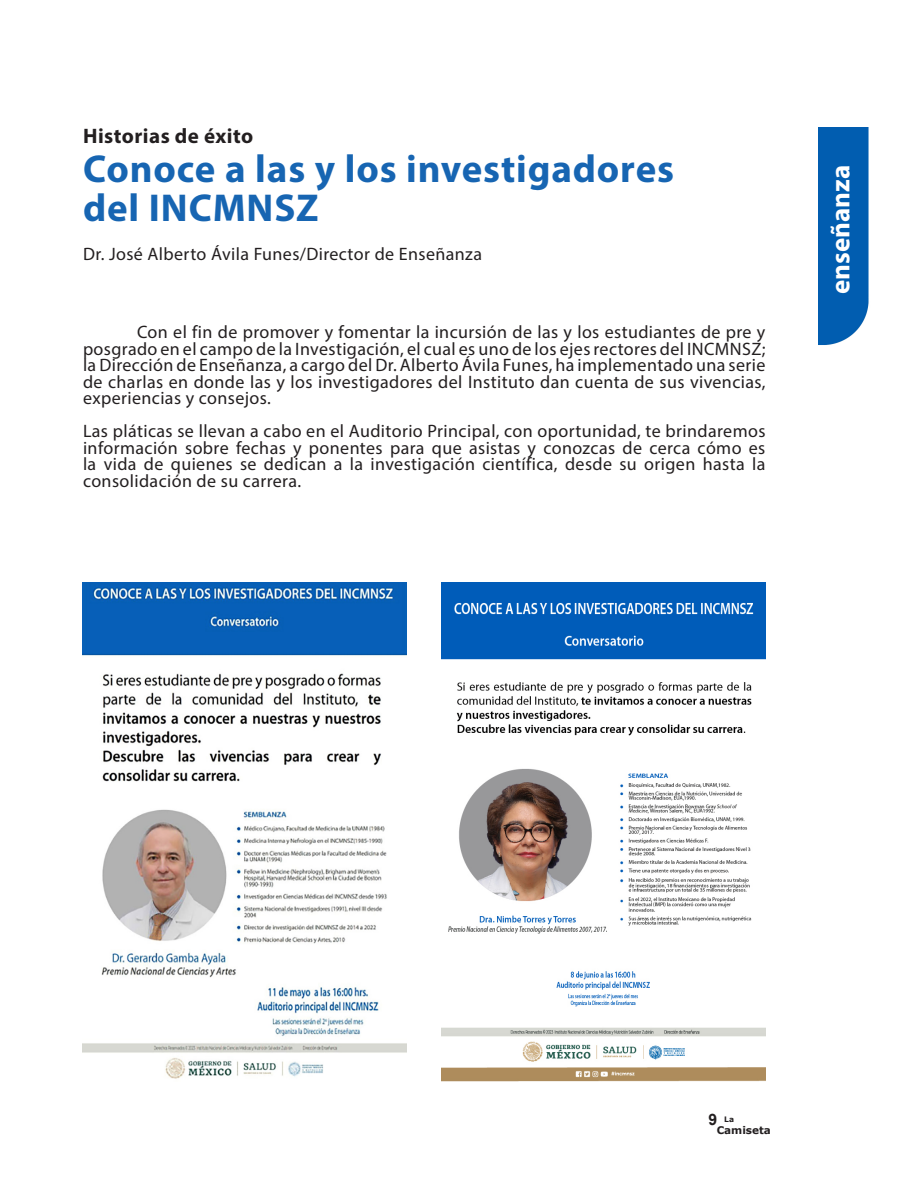
<style>
.page{position:relative;width:918px;height:1188px;background:#fff}
.page>*{position:absolute;margin:0;border:0;box-sizing:border-box;transform-origin:0 0}
.t1{font:700 39px "Myriad Pro";letter-spacing:.02em;color:#1765b2}
.t2{font:700 27px "Myriad Pro";color:#fff}
.t3{font:700 21px "Myriad Pro";letter-spacing:.02em;color:#231f20}
.t4{font:18px/16.5px "Myriad Pro";letter-spacing:.02em;color:#231f20;text-align:justify}
.t5{font:700 15.75px "Arial";color:#231f20}
.t6{font:700 10.5px "Verdana";color:#231f20}
.t7{font:700 7.5px "Verdana";color:#231f20}
</style>
<div class="page">
<div style="left:819px;top:127px;width:50px;height:218px;background:#015db0"></div>
<img style="left:83px;top:582px;width:323px;height:497px">
<img style="left:441px;top:582px;width:324px;height:500px">
<p class="t3" style="left:83px;top:123px;width:172px">Historias de éxito</p>
<p class="t1" style="left:83px;top:144px;width:592px">Conoce a las y los investigadores</p>
<p class="t1" style="left:83px;top:183px;width:237px">del INCMNSZ</p>
<p class="t4" style="left:83px;top:246px;width:400px">Dr. José Alberto Ávila Funes/Director de Enseñanza</p>
<p class="t4" style="left:83px;top:323px;width:684px;text-indent:54px">Con el fin de promover y fomentar la incursión de las y los estudiantes de pre y posgrado en el campo de la Investigación, el cual es uno de los ejes rectores del INCMNSZ; la Dirección de Enseñanza, a cargo del Dr. Alberto Ávila Funes, ha implementado una serie de charlas en donde las y los investigadores del Instituto dan cuenta de sus vivencias, experiencias y consejos.</p>
<p class="t4" style="left:83px;top:422px;width:684px">Las pláticas se llevan a cabo en el Auditorio Principal, con oportunidad, te brindaremos información sobre fechas y ponentes para que asistas y conozcas de cerca cómo es la vida de quienes se dedican a la investigación científica, desde su origen hasta la consolidación de su carrera.</p>
<p class="t2" style="left:823px;top:294px;width:130px;rotate:-90deg">enseñanza</p>
<p class="t5" style="left:708px;top:1109px;width:10px">9</p>
<p class="t7" style="left:724px;top:1115px;width:11px">La</p>
<p class="t6" style="left:717px;top:1123px;width:56px">Camiseta</p>
</div>
